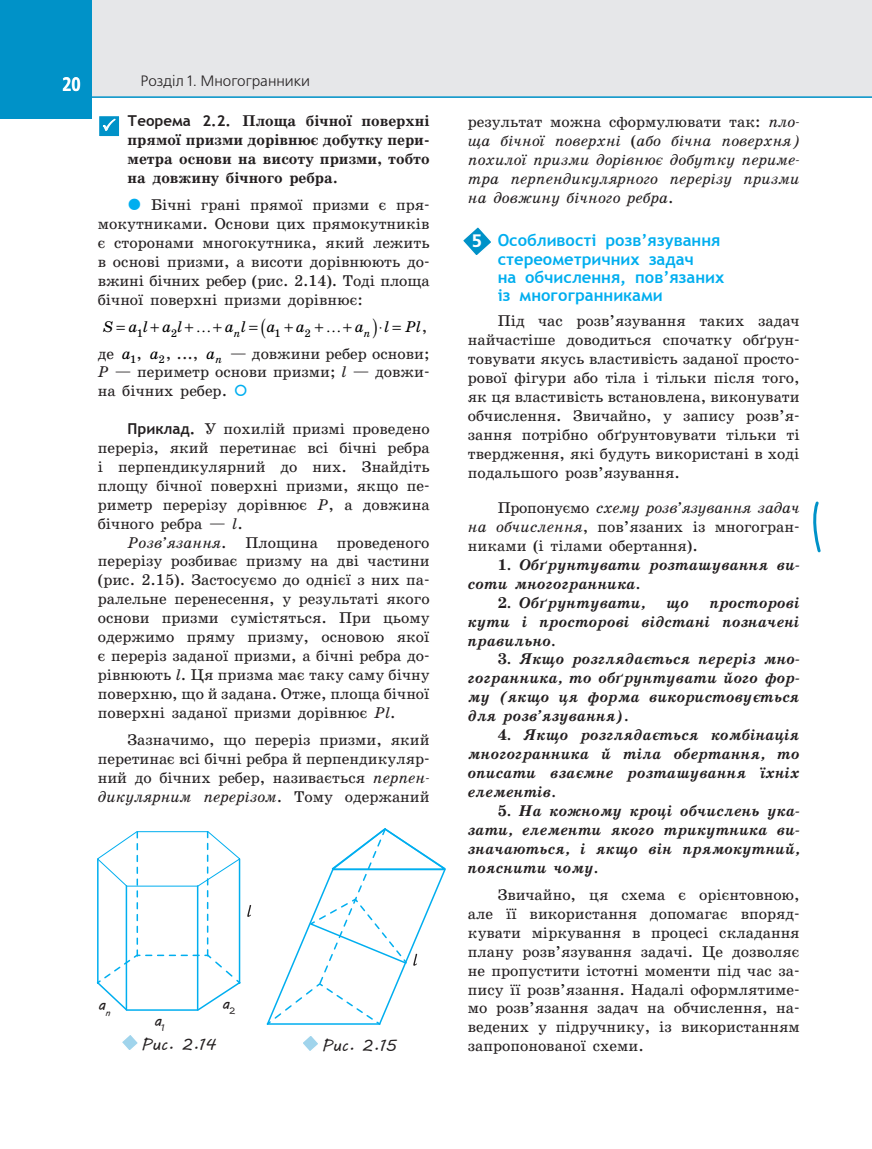
<style>
.page{position:relative;width:872px;height:1149px;background:#fff}
.page>*{position:absolute;margin:0;border:0;box-sizing:border-box;transform-origin:0 0}
.t1{font:700 19.5px "Free Set C";color:#fff;scale:.8 1}
.t2{font:18px "Free Set Demi C";color:#fff}
.t3{font:700 16.5px/18.1px "Trebuchet MS";color:#00aeef}
.t4{font:15.75px/18.9px "School Book C";color:#231f20;text-align:justify}
.t5{font:italic 700 15.75px/18.9px "School Book C";color:#231f20;text-align:justify}
.t6{font:italic 15.75px/18.9px "School Book C";color:#231f20;text-align:justify}
.t7{font:700 15.75px/18.9px "School Book C";color:#231f20;text-align:justify}
.t8{font:15.75px "MV Boli";letter-spacing:.02em;color:#231f20}
.t9{font:italic 15.75px "School Book C";color:#000}
.t10{font:15px "Free Set C";color:#231f20}
.t11{font:10.95px "School Book C";color:#000}
.t12{font:italic 10.95px "School Book C";color:#000}
.t13{font:italic 9.15px "MV Boli";color:#231f20}
.s1{font-family:"Trebuchet MS";font-size:15px}
.s2{font-style:normal;color:#231f20}
.s3{font-style:italic;color:#000}
.s4{font-style:italic}
.s5{font-family:"Trebuchet MS";font-weight:700;font-size:15px}
.s6{font-style:normal}
</style>
<div class="page">
<div style="left:0;top:0;width:872px;height:97px;background:#e6e7e9"></div>
<div style="left:0;top:0;width:91px;height:119px;background:#0092c8"></div>
<hr style="left:0;top:96px;width:872px;height:2px;background:#0092c8">
<div style="left:98px;top:115px;width:23px;height:22px;background:#0092c8;border:2px solid #fff"></div>
<svg style="left:96px;top:831px;width:155px;height:180px"></svg>
<svg style="left:122px;top:1035px;width:16px;height:15px"></svg>
<svg style="left:303px;top:1036px;width:15px;height:15px"></svg>
<svg style="left:266px;top:828px;width:180px;height:197px"></svg>
<svg style="left:463px;top:227px;width:28px;height:28px"></svg>
<svg style="left:813px;top:501px;width:8px;height:52px"></svg>
<svg style="left:103px;top:118px;width:13px;height:13px"></svg>
<p class="t1" style="left:62px;top:73px;width:24px">20</p>
<p class="t10" style="left:140px;top:73px;width:171px">Розділ 1. Многогранники</p>
<p class="t7" style="left:128px;top:112px;width:303px"><span class="s1">Теорема 2.2.</span> Площа бічної поверхні прямої призми дорівнює добутку пери&shy;метра основи на висоту призми, тобто на довжину бічного ребра.</p>
<p class="t4" style="left:98px;top:196px;width:333px;text-indent:53px">Бічні грані прямої призми є пря&shy;мокутниками. Основи цих прямокутників є сторонами многокутника, який лежить в основі призми, а висоти дорівнюють до&shy;вжині бічних ребер (рис. 2.14). Тоді площа бічної поверхні призми дорівнює:</p>
<p class="t9" style="left:103px;top:318px;width:81px">S al al</p>
<p class="t9" style="left:225px;top:318px;width:23px">a l</p>
<p class="t9" style="left:266px;top:318px;width:11px">a</p>
<p class="t9" style="left:296px;top:318px;width:11px">a</p>
<p class="t9" style="left:355px;top:318px;width:11px">a</p>
<p class="t9" style="left:379px;top:318px;width:50px">⋅l Pl<span class="s2">,</span></p>
<p class="t11" style="left:274px;top:327px;width:8px">1</p>
<p class="t11" style="left:305px;top:327px;width:8px">2</p>
<p class="t4" style="left:98px;top:344px;width:333px">де <span class="s3">a</span><sub>1</sub>, <span class="s3">a</span><sub>2</sub>, ..., <span class="s3">a</span><sub>n</sub> — довжини ребер основи; <span class="s4">P</span> — периметр основи призми; <span class="s4">l</span> — довжи&shy;на бічних ребер.</p>
<p class="t4" style="left:98px;top:419px;width:333px;text-indent:30px"><span class="s5">Приклад.</span> У похилій призмі проведено переріз, який перетинає всі бічні ребра і перпендикулярний до них. Знайдіть площу бічної поверхні призми, якщо пе&shy;риметр перерізу дорівнює <span class="s4">P</span>, а довжина бічного ребра — <span class="s4">l</span>.</p>
<p class="t4" style="left:98px;top:532px;width:333px;text-indent:30px"><span class="s4">Розв’язання</span>. Площина проведеного перерізу розбиває призму на дві частини (рис. 2.15). Застосуємо до однієї з них па&shy;ралельне перенесення, у результаті якого основи призми сумістяться. При цьому одержимо пряму призму, основою якої є переріз заданої призми, а бічні ребра до&shy;рівнюють <span class="s4">l</span>. Ця призма має таку саму бічну поверхню, що й задана. Отже, площа бічної поверхні заданої призми дорівнює <span class="s4">Pl</span>.</p>
<p class="t4" style="left:98px;top:730px;width:333px;text-indent:30px">Зазначимо, що переріз призми, який перетинає всі бічні ребра й перпендикуляр&shy;ний до бічних ребер, називається <span class="s4">перпен&shy;дикулярним перерізом</span>. Тому одержаний</p>
<p class="t11" style="left:137px;top:327px;width:8px">1</p>
<p class="t11" style="left:171px;top:327px;width:8px">2</p>
<p class="t12" style="left:233px;top:327px;width:8px">n</p>
<p class="t12" style="left:363px;top:327px;width:8px">n</p>
<p class="t8" style="left:222px;top:992px;width:9px">a</p>
<p class="t8" style="left:98px;top:993px;width:14px">a<sub>n</sub></p>
<p class="t13" style="left:229px;top:1004px;width:10px">2</p>
<p class="t8" style="left:141px;top:1033px;width:77px">Puc. 2.14</p>
<p class="t8" style="left:322px;top:1034px;width:76px">Puc. 2.15</p>
<p class="t8" style="left:154px;top:1009px;width:15px">a<sub>1</sub></p>
<p class="t6" style="left:468px;top:112px;width:333px"><span class="s6">результат можна сформулювати так:</span> пло&shy;ща бічної поверхні <span class="s6">(</span>або бічна поверхня) похилої призми дорівнює добутку периме&shy;тра перпендикулярного перерізу призми на довжину бічного ребра<span class="s6">.</span></p>
<p class="t3" style="left:497px;top:231px;width:228px">Особливості розв’язування стереометричних задач<br>на обчислення, пов’язаних із многогранниками</p>
<p class="t4" style="left:468px;top:311px;width:333px;text-indent:30px">Під час розв’язування таких задач найчастіше доводиться спочатку обґрун&shy;товувати якусь властивість заданої просто&shy;рової фігури або тіла і тільки після того, як ця властивість встановлена, виконувати обчислення. Звичайно, у запису розв’я&shy;зання потрібно обґрунтовувати тільки ті твердження, які будуть використані в ході подальшого розв’язування.</p>
<p class="t4" style="left:468px;top:498px;width:333px;text-indent:30px">Пропонуємо <span class="s4">схему розв’язування задач на обчислення</span>, пов’язаних із многогран&shy;никами (і тілами обертання).</p>
<p class="t5" style="left:468px;top:555px;width:333px;text-indent:30px"><span class="s6">1</span>. Обґрунтувати розташування ви&shy;соти многогранника.</p>
<p class="t5" style="left:497px;top:593px;width:149px"><span class="s6">2</span>. Обґрунтувати,</p>
<p class="t5" style="left:666px;top:593px;width:24px">що</p>
<p class="t2" style="left:471px;top:231px;width:13px">5</p>
<p class="t5" style="left:468px;top:593px;width:333px;text-indent:242px">просторові кути і просторові відстані позначені правильно.</p>
<p class="t5" style="left:468px;top:649px;width:333px;text-indent:30px"><span class="s6">3</span>. Якщо розглядається переріз мно&shy;гогранника, то обґрунтувати його фор&shy;му (якщо ця форма використовується для розв’язування).</p>
<p class="t5" style="left:468px;top:725px;width:333px;text-indent:30px"><span class="s6">4</span>. Якщо розглядається комбінація многогранника й тіла обертання, то описати взаємне розташування їхніх елементів.</p>
<p class="t5" style="left:468px;top:801px;width:333px;text-indent:30px"><span class="s6">5</span>. На кожному кроці обчислень ука&shy;зати, елементи якого трикутника ви&shy;значаються, і якщо він прямокутний, пояснити чому.</p>
<p class="t4" style="left:468px;top:885px;width:333px;text-indent:30px">Звичайно, ця схема є орієнтовною, але її використання допомагає впоряд&shy;кувати міркування в процесі складання плану розв’язування задачі. Це дозволяє не пропустити істотні моменти під час за&shy;пису її розв’язання. Надалі оформлятиме&shy;мо розв’язання задач на обчислення, на&shy;ведених у підручнику, із використанням запропонованої схеми.</p>
</div>
